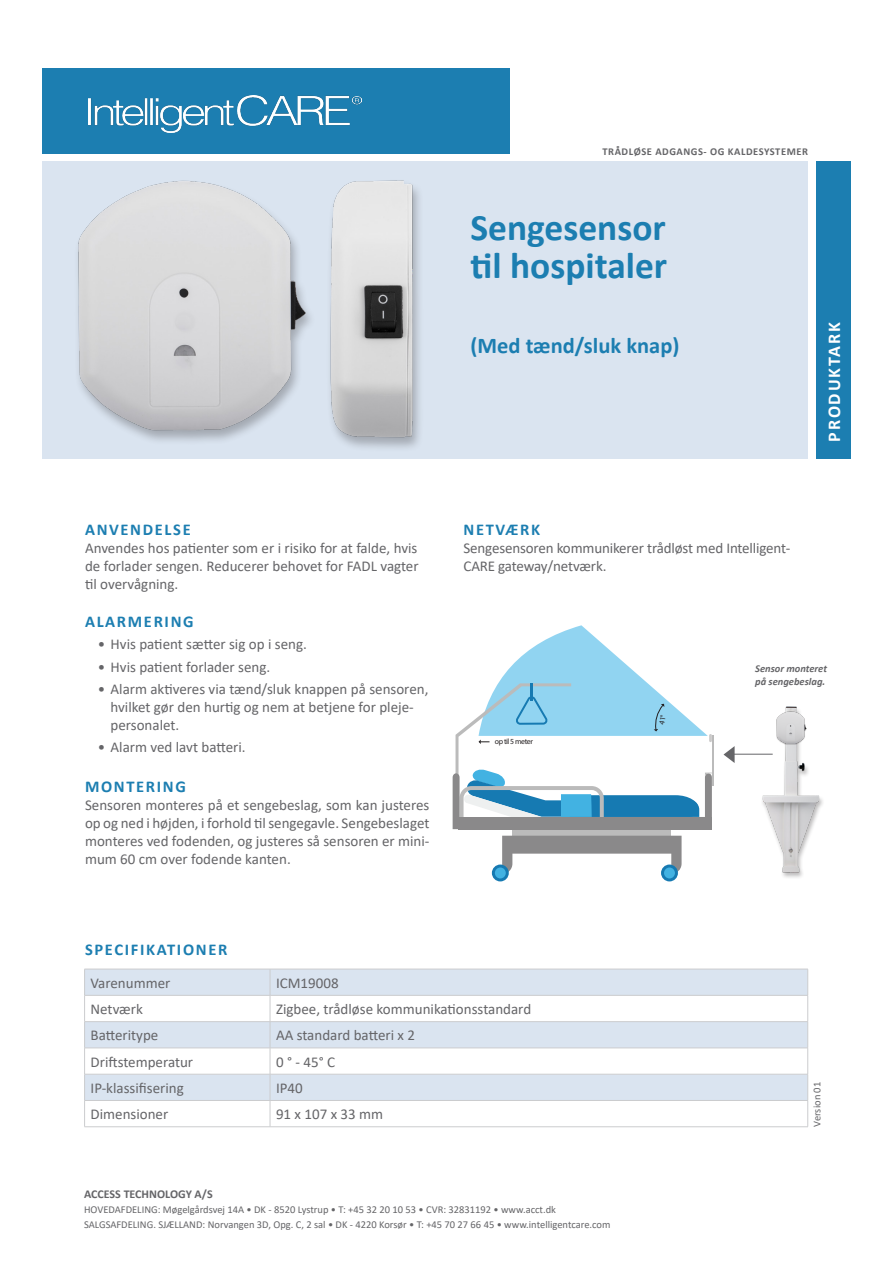
<style>
.page{position:relative;width:893px;height:1263px;background:#fff}
.page>*{position:absolute;margin:0;border:0;box-sizing:border-box;transform-origin:0 0}
.t1{font:700 37.5px "Calibri";color:#1c7eb1}
.t2{font:700 22.5px "Calibri";color:#1c7eb1}
.t3{font:700 18px "Calibri";letter-spacing:.1em;color:#fff}
.t4{font:700 16.5px "Calibri";letter-spacing:.1em;color:#1c7eb1}
.t5{font:15px/18px "Calibri";color:#656568;text-align:justify}
.t6{font:700 12px "Calibri";color:#656568}
.t7{font:10.5px "Calibri";color:#656568}
.t8{font:700 10.5px "Calibri";letter-spacing:.05em;color:#656568}
.t9{font:italic 700 10.5px "Calibri";color:#656568}
.t10{font:7.8px "Myriad Pro";letter-spacing:-.05em;color:#231f20}
</style>
<div class="page">
<div style="left:85px;top:970px;width:722px;height:25px;background:#dae4f0"></div>
<svg style="left:85px;top:996px;width:722px;height:130px"></svg>
<hr style="left:84px;top:969px;width:186px;height:1px;background:#cbccce">
<hr style="left:270px;top:969px;width:538px;height:1px;background:#cbccce">
<hr style="left:84px;top:995px;width:186px;height:1px;background:#cbccce">
<hr style="left:270px;top:995px;width:538px;height:1px;background:#cbccce">
<hr style="left:84px;top:1021px;width:186px;height:1px;background:#cbccce">
<hr style="left:270px;top:1021px;width:538px;height:1px;background:#cbccce">
<hr style="left:84px;top:1048px;width:186px;height:1px;background:#cbccce">
<hr style="left:270px;top:1048px;width:538px;height:1px;background:#cbccce">
<hr style="left:84px;top:1074px;width:186px;height:1px;background:#cbccce">
<hr style="left:270px;top:1074px;width:538px;height:1px;background:#cbccce">
<hr style="left:84px;top:1100px;width:186px;height:1px;background:#cbccce">
<svg style="left:84px;top:970px;width:1px;height:156px"></svg>
<hr style="left:270px;top:1100px;width:538px;height:1px;background:#cbccce">
<svg style="left:270px;top:970px;width:1px;height:156px"></svg>
<svg style="left:807px;top:970px;width:1px;height:156px"></svg>
<hr style="left:84px;top:1126px;width:186px;height:1px;background:#cbccce">
<hr style="left:270px;top:1126px;width:538px;height:1px;background:#cbccce">
<div style="left:43px;top:162px;width:765px;height:297px;background:#dae4f0"></div>
<div style="left:42px;top:68px;width:468px;height:85px;background:#1c7eb1"></div>
<img style="left:88px;top:95px;width:274px;height:38px">
<div style="left:816px;top:162px;width:34px;height:297px;background:#1c7eb1"></div>
<div style="left:74px;top:179px;width:243px;height:267px;background:#231f20;opacity:.3"></div>
<img style="left:74px;top:179px;width:235px;height:254px">
<div style="left:327px;top:179px;width:98px;height:273px;background:#231f20;opacity:.3"></div>
<img style="left:327px;top:179px;width:95px;height:265px">
<div style="left:761px;top:707px;width:63px;height:173px;background:#231f20;opacity:.3"></div>
<img style="left:762px;top:706px;width:58px;height:169px">
<hr style="left:731px;top:754px;width:42px;height:1px;background:#656568">
<svg style="left:723px;top:746px;width:12px;height:17px"></svg>
<div style="left:512px;top:829px;width:159px;height:7px;background:#bbb"></div>
<svg style="left:502px;top:836px;width:180px;height:35px"></svg>
<svg style="left:661px;top:864px;width:17px;height:17px"></svg>
<div style="left:664px;top:867px;width:11px;height:11px;background:#42b2e2;border-radius:50%"></div>
<svg style="left:492px;top:864px;width:17px;height:17px"></svg>
<div style="left:495px;top:867px;width:11px;height:11px;background:#42b2e2;border-radius:50%"></div>
<hr style="left:712px;top:735px;width:1px;height:51px;background:#bbb">
<div style="left:776px;top:711px;width:31px;height:34px;background:#231f20;opacity:.3"></div>
<img style="left:776px;top:711px;width:30px;height:32px">
<svg style="left:453px;top:625px;width:259px;height:204px"></svg>
<p class="t8" style="left:602px;top:144px;width:207px">TRÅDLØSE ADGANGS- OG KALDESYSTEMER</p>
<p class="t4" style="left:85px;top:518px;width:107px">ANVENDELSE</p>
<p class="t5" style="left:85px;top:539px;width:335px">Anvendes hos patienter som er i risiko for at falde, hvis de forlader sengen. Reducerer behovet for FADL vagter til overvågning.</p>
<p class="t4" style="left:85px;top:610px;width:110px">ALARMERING</p>
<p class="t5" style="left:98px;top:635px;width:211px">• Hvis patient sætter sig op i seng.</p>
<p class="t5" style="left:98px;top:657px;width:174px">• Hvis patient forlader seng.</p>
<p class="t5" style="left:111px;top:679px;width:319px;text-align:left;text-indent:-13px">• Alarm aktiveres via tænd/sluk knappen på sensoren, hvilket gør den hurtig og nem at betjene for pleje&shy;personalet.</p>
<p class="t5" style="left:98px;top:738px;width:149px">• Alarm ved lavt batteri.</p>
<p class="t4" style="left:85px;top:774px;width:102px">MONTERING</p>
<p class="t5" style="left:85px;top:795px;width:346px">Sensoren monteres på et sengebeslag, som kan justeres op og ned i højden, i forhold til sengegavle. Sengebeslaget monteres ved fodenden, og justeres så sensoren er mini&shy;mum 60 cm over fodende kanten.</p>
<p class="t4" style="left:85px;top:938px;width:144px">SPECIFIKATIONER</p>
<p class="t1" style="left:470px;top:201px;width:197px">Sengesensor</p>
<p class="t1" style="left:470px;top:239px;width:198px">til hospitaler</p>
<p class="t2" style="left:470px;top:330px;width:210px">(Med tænd/sluk knap)</p>
<p class="t4" style="left:463px;top:518px;width:78px">NETVÆRK</p>
<p class="t5" style="left:463px;top:539px;width:328px">Sengesensoren kommunikerer trådløst med Intelligent-<br>CARE gateway/netværk.</p>
<p class="t3" style="left:821px;top:442px;width:121px;rotate:-90deg">PRODUKTARK</p>
<p class="t10" style="left:495px;top:736px;width:40px">op til 5 meter</p>
<p class="t9" style="left:755px;top:661px;width:73px">Sensor monteret</p>
<p class="t9" style="left:755px;top:674px;width:72px">på sengebeslag.</p>
<p class="t5" style="left:91px;top:973px;width:81px">Varenummer</p>
<p class="t5" style="left:276px;top:973px;width:64px">ICM19008</p>
<p class="t5" style="left:91px;top:1000px;width:54px">Netværk</p>
<p class="t5" style="left:276px;top:1000px;width:257px">Zigbee, trådløse kommunikationsstandard</p>
<p class="t5" style="left:91px;top:1026px;width:69px">Batteritype</p>
<p class="t5" style="left:276px;top:1026px;width:141px">AA standard batteri x 2</p>
<p class="t5" style="left:91px;top:1052px;width:104px">Driftstemperatur</p>
<p class="t5" style="left:276px;top:1052px;width:61px">0 ° - 45° C</p>
<p class="t5" style="left:91px;top:1078px;width:95px">IP-klassifisering</p>
<p class="t5" style="left:276px;top:1078px;width:28px">IP40</p>
<p class="t5" style="left:91px;top:1105px;width:79px">Dimensioner</p>
<p class="t5" style="left:276px;top:1105px;width:109px">91 x 107 x 33 mm</p>
<p class="t6" style="left:84px;top:1185px;width:130px">ACCESS TECHNOLOGY A/S</p>
<p class="t7" style="left:84px;top:1202px;width:473px">HOVEDAFDELING: Møgelgårdsvej 14A • DK - 8520 Lystrup • T: +45 32 20 10 53 • CVR: 32831192 • www.acct.dk</p>
<p class="t7" style="left:84px;top:1217px;width:528px">SALGSAFDELING. SJÆLLAND: Norvangen 3D, Opg. C, 2 sal • DK - 4220 Korsør • T: +45 70 27 66 45 • www.intelligentcare.com</p>
<p class="t7" style="left:809px;top:1127px;width:46px;rotate:-90deg">Version 01</p>
</div>
